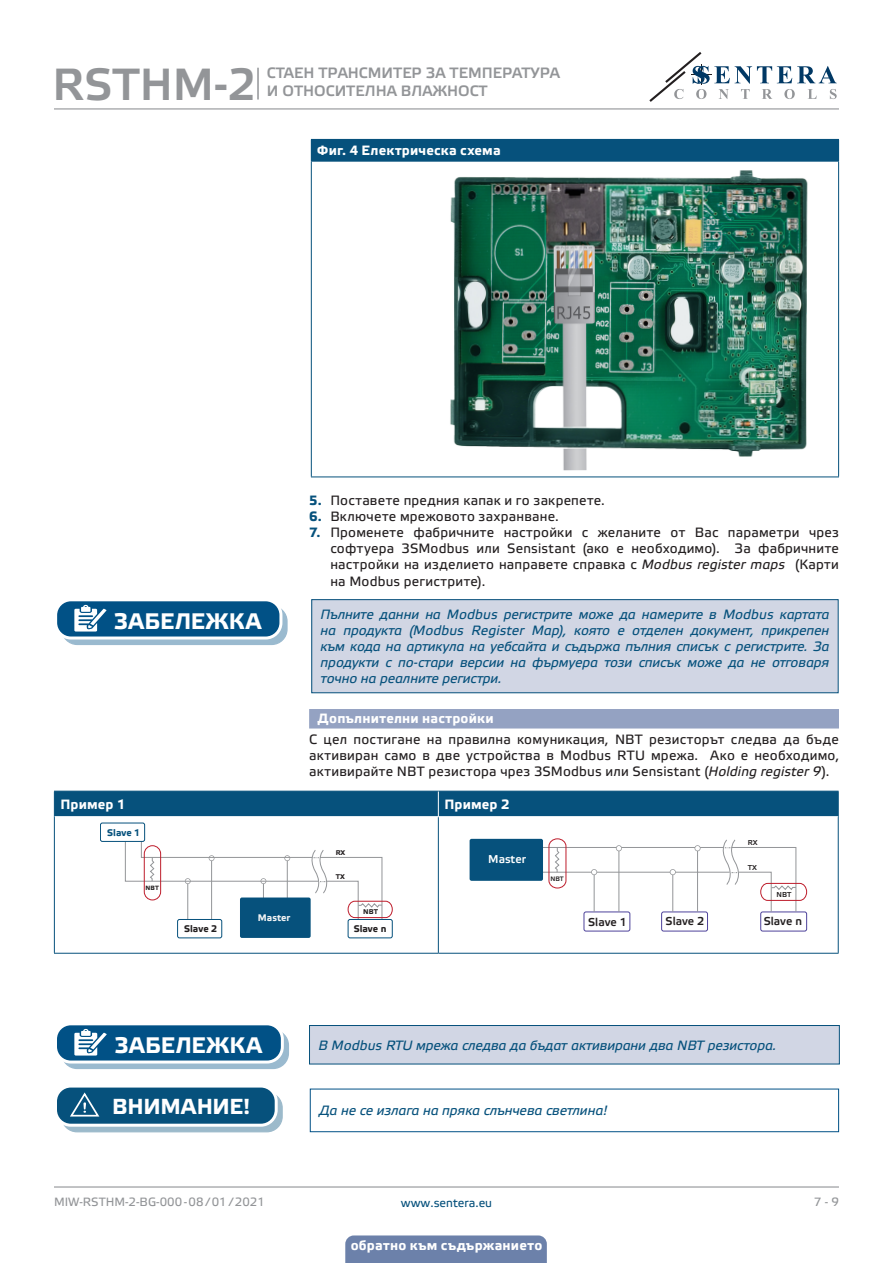
<style>
.page{position:relative;width:893px;height:1263px;background:#fff}
.page>*{position:absolute;margin:0;border:0;box-sizing:border-box;transform-origin:0 0}
.t1{font:45px "Etelka Medium Pro";color:#939598}
.t2{font:700 22.5px "Etelka Text Pro";letter-spacing:.02em;color:#fff}
.t3{font:700 21.75px "Etelka Text Pro";letter-spacing:-.02em;color:#fff}
.t4{font:15px/18px "Etelka Medium Pro";color:#939598}
.body{font:13.5px/16.2px "Etelka Text Pro";letter-spacing:.015em;color:#231f20;text-align:justify}
.attention{font:italic 13.5px/16.2px "Etelka Text Pro";letter-spacing:-.005em;color:#06517c;text-align:justify}
.table_text{font:700 13.5px "Etelka Text Pro";letter-spacing:.015em;color:#fff}
.Number-roman{font:700 13.5px "Etelka Text Pro";letter-spacing:.015em;color:#fff}
.head-table{font:700 13.5px "Etelka Text Pro";letter-spacing:.01em;color:#fff}
.t5{font:12px "Etelka Text Pro";color:#939598}
.t6{font:12px "Etelka Text Pro";color:#06517c}
.t7{font:11.4px "Etelka Medium Pro";color:#231f20}
.t8{font:11.4px "Etelka Medium Pro";color:#fff}
.t9{font:700 9.6px "Etelka Text Pro";color:#231f20}
.t10{font:700 9.6px "Etelka Text Pro";color:#f2f3f4}
.t11{font:700 9.6px "Etelka Text Pro";color:#06517c}
.t12{font:7.2px "Etelka Medium Pro";color:#231f20}
.t13{font:700 6.9px "Etelka Text Pro";color:#231f20}
.t14{font:6.45px "Etelka Medium Pro";color:#231f20}
.t15{font:700 6.15px "Etelka Text Pro";color:#231f20}
.s1{font-weight:700;color:#06517c}
.s2{font-style:italic}
</style>
<div class="page">
<hr style="left:54px;top:108px;width:785px;height:1px;background:#939598">
<hr style="left:54px;top:1186px;width:785px;height:1px;background:#939598">
<svg style="left:649px;top:52px;width:188px;height:50px"></svg>
<div style="left:345px;top:1235px;width:202px;height:28px;background:#6c81aa"></div>
<div style="left:309px;top:709px;width:530px;height:19px;background:#94a2c2"></div>
<div style="left:311px;top:139px;width:528px;height:22px;background:#06517c"></div>
<hr style="left:311px;top:161px;width:528px;height:1px;background:#06517c">
<hr style="left:311px;top:162px;width:1px;height:314px;background:#06517c">
<hr style="left:838px;top:162px;width:1px;height:314px;background:#06517c">
<hr style="left:311px;top:476px;width:528px;height:1px;background:#06517c">
<img style="left:450px;top:170px;width:358px;height:301px">
<div style="left:312px;top:600px;width:526px;height:93px;background:#d1d6e4"></div>
<div style="left:311px;top:599px;width:527px;height:94px;border:1px solid #06517c"></div>
<svg style="left:62px;top:606px;width:225px;height:38px"></svg>
<div style="left:61px;top:605px;width:227px;height:40px;border:1px solid #015186;border-radius:15px"></div>
<div style="left:56px;top:600px;width:225px;height:38px;background:#015186;border-radius:15px"></div>
<div style="left:54px;top:598px;width:228px;height:41px;border:3px solid #fff;border-radius:15px"></div>
<svg style="left:74px;top:605px;width:39px;height:34px"></svg>
<hr style="left:54px;top:817px;width:1px;height:136px;background:#06517c">
<hr style="left:438px;top:817px;width:1px;height:136px;background:#06517c">
<hr style="left:838px;top:817px;width:1px;height:136px;background:#06517c">
<hr style="left:54px;top:953px;width:384px;height:1px;background:#06517c">
<hr style="left:438px;top:953px;width:401px;height:1px;background:#06517c">
<div style="left:54px;top:791px;width:785px;height:26px;background:#06517c"></div>
<hr style="left:55px;top:816px;width:383px;height:1px;background:#fff">
<hr style="left:438px;top:816px;width:400px;height:1px;background:#fff">
<div style="left:177px;top:919px;width:45px;height:19px;border:1px solid #06517c;border-radius:2px"></div>
<div style="left:348px;top:919px;width:45px;height:19px;border:1px solid #06517c;border-radius:2px"></div>
<div style="left:240px;top:897px;width:71px;height:41px;background:#06517c;border-radius:2px"></div>
<svg style="left:125px;top:827px;width:268px;height:95px"></svg>
<div style="left:100px;top:823px;width:45px;height:18px;background:#fff;border-radius:2px"></div>
<div style="left:100px;top:823px;width:45px;height:19px;border:1px solid #06517c;border-radius:2px"></div>
<div style="left:661px;top:911px;width:47px;height:20px;border:1px solid #4e439b;border-radius:2px"></div>
<hr style="left:529px;top:872px;width:201px;height:1px;background:#939598">
<hr style="left:536px;top:847px;width:188px;height:1px;background:#939598">
<div style="left:584px;top:911px;width:46px;height:20px;border:1px solid #4e439b;border-radius:2px"></div>
<div style="left:760px;top:911px;width:47px;height:20px;border:1px solid #4e439b;border-radius:2px"></div>
<div style="left:470px;top:839px;width:73px;height:42px;background:#06517c;border-radius:2px"></div>
<svg style="left:548px;top:838px;width:259px;height:74px"></svg>
<div style="left:309px;top:1025px;width:530px;height:39px;background:#d1d6e4"></div>
<div style="left:309px;top:1025px;width:531px;height:39px;border:1px solid #06517c"></div>
<div style="left:62px;top:1030px;width:226px;height:38px;background:linear-gradient(to right,#99b9cf,#9cbbd0);border-radius:15px"></div>
<div style="left:61px;top:1029px;width:228px;height:40px;border:1px solid #015186;border-radius:15px"></div>
<div style="left:56px;top:1024px;width:226px;height:38px;background:#015186;border-radius:15px"></div>
<div style="left:54px;top:1022px;width:230px;height:41px;border:3px solid #fff;border-radius:15px"></div>
<svg style="left:74px;top:1029px;width:39px;height:34px"></svg>
<div style="left:62px;top:1092px;width:220px;height:40px;background:#9cbacb;border-radius:15px"></div>
<div style="left:61px;top:1092px;width:222px;height:40px;border:1px solid #06517c;border-radius:15px"></div>
<div style="left:56px;top:1086px;width:220px;height:39px;background:#06517c;border-radius:15px"></div>
<div style="left:54px;top:1084px;width:224px;height:43px;border:3px solid #fff;border-radius:15px"></div>
<svg style="left:68px;top:1092px;width:43px;height:34px"></svg>
<div style="left:310px;top:1089px;width:529px;height:43px;border:1px solid #015186"></div>
<hr style="left:257px;top:68px;width:2px;height:32px;background:#939598">
<h1 class="t1" style="left:53px;top:59px;width:205px">RSTHM-2</h1>
<p class="t4" style="left:267px;top:65px;width:295px">СТАЕН ТРАНСМИТЕР ЗА ТЕМПЕРАТУРА<br>И ОТНОСИТЕЛНА ВЛАЖНОСТ</p>
<p class="table_text" style="left:317px;top:143px;width:185px">Фиг. 4 Електрическа схема</p>
<p class="t2" style="left:114px;top:608px;width:149px">ЗАБЕЛЕЖКА</p>
<p class="body" style="left:309px;top:493px;width:297px"><span class="s1">5.</span> Поставете предния капак и го закрепете.</p>
<p class="body" style="left:309px;top:509px;width:251px"><span class="s1">6.</span> Включете мрежовото захранване.</p>
<p class="body" style="left:330px;top:525px;width:510px;text-indent:-21px"><span class="s1">7.</span> Променете фабричните настройки с желаните от Вас параметри чрез софтуера 3SModbus или Sensistant (ако е необходимо). За фабричните настройки на изделието направете справка с <span class="s2">Modbus register maps</span> (Карти на Modbus регистрите).</p>
<p class="attention" style="left:321px;top:607px;width:510px">Пълните данни на Modbus регистрите може да намерите в Modbus картата на продукта (Modbus Register Map), която е отделен документ, прикрепен към кода на артикула на уебсайта и съдържа пълния списък с регистрите. За продукти с по-стари версии на фърмуера този списък може да не отговаря точно на реалните регистри.</p>
<p class="Number-roman" style="left:318px;top:711px;width:178px">Допълнителни настройки</p>
<p class="body" style="left:309px;top:732px;width:531px">С цел постигане на правилна комуникация, NBT резисторът следва да бъде активиран само в две устройства в Modbus RTU мрежа. Ако е необходимо, активирайте NBT резистора чрез 3SModbus или Sensistant (<span class="s2">Holding register 9</span>).</p>
<p class="head-table" style="left:60px;top:797px;width:67px">Пример 1</p>
<p class="head-table" style="left:444px;top:797px;width:67px">Пример 2</p>
<p class="t13" style="left:336px;top:849px;width:11px">RX</p>
<p class="t13" style="left:336px;top:873px;width:11px">ТX</p>
<p class="t13" style="left:363px;top:908px;width:16px">NBT</p>
<p class="t11" style="left:107px;top:828px;width:35px">Slave 1</p>
<p class="t8" style="left:488px;top:853px;width:39px">Master</p>
<p class="t15" style="left:146px;top:884px;width:15px">NBT</p>
<p class="t10" style="left:258px;top:912px;width:34px">Master</p>
<p class="t9" style="left:184px;top:923px;width:35px">Slave 2</p>
<p class="t9" style="left:354px;top:923px;width:34px">Slave n</p>
<p class="t14" style="left:550px;top:875px;width:15px">NBT</p>
<p class="t7" style="left:588px;top:916px;width:40px">Slave 1</p>
<p class="t7" style="left:666px;top:915px;width:40px">Slave 2</p>
<p class="t12" style="left:748px;top:839px;width:11px">RX</p>
<p class="t12" style="left:748px;top:863px;width:11px">ТX</p>
<p class="t12" style="left:776px;top:890px;width:16px">NBT</p>
<p class="t7" style="left:764px;top:915px;width:40px">Slave n</p>
<p class="t2" style="left:114px;top:1032px;width:149px">ЗАБЕЛЕЖКА</p>
<p class="attention" style="left:318px;top:1038px;width:460px">В Modbus RTU мрежа следва да бъдат активирани два NBT резистора.</p>
<p class="t3" style="left:112px;top:1094px;width:140px">ВНИМАНИЕ!</p>
<p class="attention" style="left:319px;top:1103px;width:290px">Да не се излага на пряка слънчева светлина!</p>
<p class="t5" style="left:54px;top:1195px;width:212px">MIW-RSTHM-2-BG-000 - 08 / 01 / 2021</p>
<p class="t6" style="left:401px;top:1196px;width:93px">www.sentera.eu</p>
<p class="t5" style="left:814px;top:1195px;width:27px">7 - 9</p>
<p class="table_text" style="left:351px;top:1238px;width:193px">обратно към съдържанието</p>
</div>
